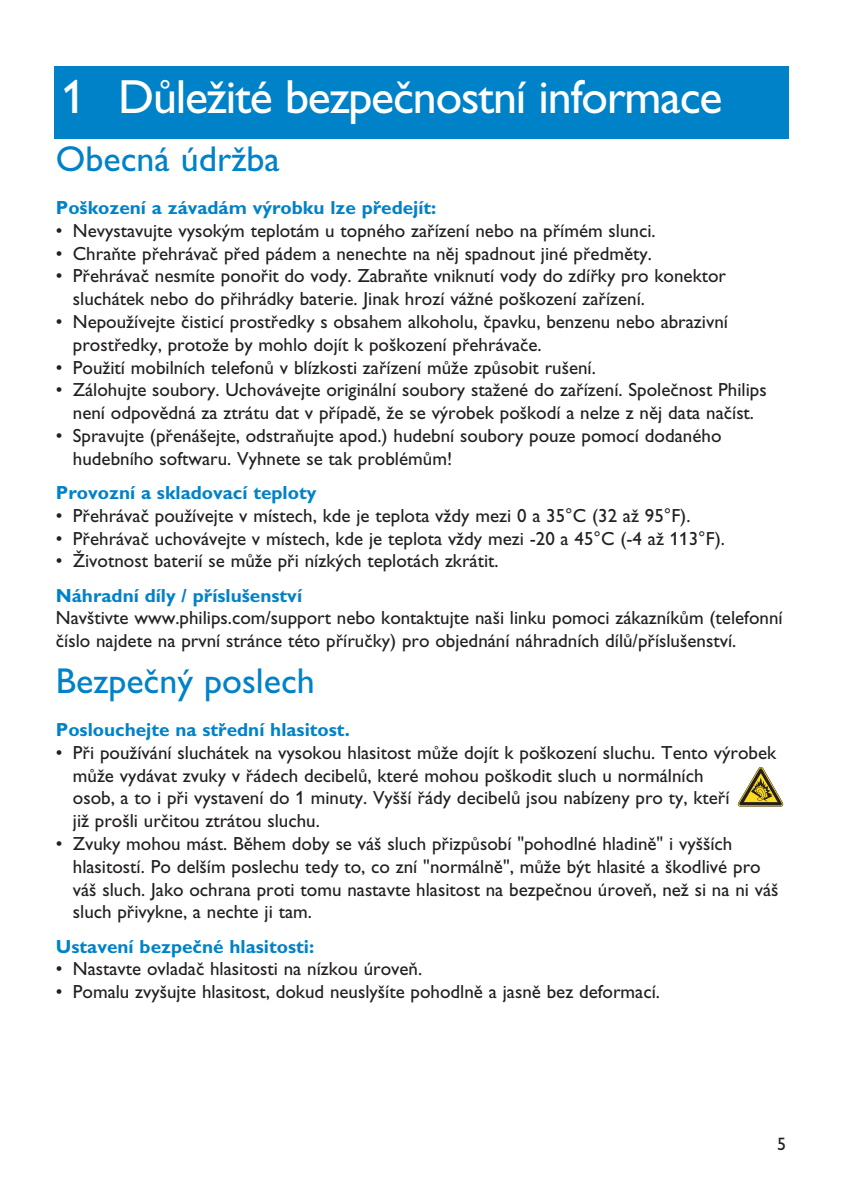
<style>
.page{position:relative;width:842px;height:1191px;background:#fff}
.page>*{position:absolute;margin:0;border:0;box-sizing:border-box;transform-origin:0 0}
.t1{font:48px "Gill Sans Alt CE";letter-spacing:-.025em;color:#fff}
.t2{font:36px "Gill Sans Alt CE";color:#0082c8}
.t3{font:19px/22.8px "Gill Sans Alt CE";color:#231f20}
.t4{font:700 19px "Gill Sans Alt CE";color:#0082c8}
.t5{font:18px "Gill Sans Alt CE";color:#231f20}
</style>
<div class="page">
<div style="left:54px;top:66px;width:734px;height:72px;background:#0082c8"></div>
<svg style="left:737px;top:767px;width:47px;height:40px"></svg>
<h1 class="t1" style="left:62px;top:80px;width:662px">1 Důležité bezpečnostní informace</h1>
<h2 class="t2" style="left:56px;top:146px;width:225px">Obecná údržba</h2>
<p class="t4" style="left:56px;top:201px;width:382px">Poškození a závadám výrobku lze předejít:</p>
<p class="t3" style="left:56px;top:221px;width:601px">• Nevystavujte vysokým teplotám u topného zařízení nebo na přímém slunci.</p>
<p class="t3" style="left:56px;top:244px;width:598px">• Chraňte přehrávač před pádem a nenechte na něj spadnout jiné předměty.</p>
<p class="t3" style="left:73px;top:267px;width:655px;text-indent:-17px">• Přehrávač nesmíte ponořit do vody. Zabraňte vniknutí vody do zdířky pro konektor sluchátek nebo do přihrádky baterie. Jinak hrozí vážné poškození zařízení.</p>
<p class="t3" style="left:73px;top:312px;width:657px;text-indent:-17px">• Nepoužívejte čisticí prostředky s obsahem alkoholu, čpavku, benzenu nebo abrazivní prostředky, protože by mohlo dojít k poškození přehrávače.</p>
<p class="t3" style="left:56px;top:358px;width:541px">• Použití mobilních telefonů v blízkosti zařízení může způsobit rušení.</p>
<p class="t3" style="left:56px;top:381px;width:712px;text-align:center">• Zálohujte soubory. Uchovávejte originální soubory stažené do zařízení. Společnost Philips není odpovědná za ztrátu dat v případě, že se výrobek poškodí a nelze z něj data načíst.</p>
<p class="t3" style="left:73px;top:426px;width:650px;text-indent:-17px">• Spravujte (přenášejte, odstraňujte apod.) hudební soubory pouze pomocí dodaného hudebního softwaru. Vyhnete se tak problémům!</p>
<p class="t4" style="left:56px;top:486px;width:262px">Provozní a skladovací teploty</p>
<p class="t3" style="left:56px;top:506px;width:636px">• Přehrávač používejte v místech, kde je teplota vždy mezi 0 a 35°C (32 až 95°F).</p>
<p class="t3" style="left:56px;top:529px;width:671px">• Přehrávač uchovávejte v místech, kde je teplota vždy mezi -20 a 45°C (-4 až 113°F).</p>
<p class="t3" style="left:56px;top:552px;width:444px">• Životnost baterií se může při nízkých teplotách zkrátit.</p>
<p class="t4" style="left:56px;top:588px;width:248px">Náhradní díly / příslušenství</p>
<p class="t3" style="left:56px;top:608px;width:728px">Navštivte www.philips.com/support nebo kontaktujte naši linku pomoci zákazníkům (telefonní číslo najdete na první stránce této příručky) pro objednání náhradních dílů/příslušenství.</p>
<h2 class="t2" style="left:56px;top:668px;width:260px">Bezpečný poslech</h2>
<p class="t4" style="left:56px;top:723px;width:295px">Poslouchejte na střední hlasitost.</p>
<p class="t3" style="left:73px;top:743px;width:705px;text-indent:-17px">• Při používání sluchátek na vysokou hlasitost může dojít k poškození sluchu. Tento výrobek může vydávat zvuky v řádech decibelů, které mohou poškodit sluch u normálních<br>osob, a to i při vystavení do 1 minuty. Vyšší řády decibelů jsou nabízeny pro ty, kteří<br>již prošli určitou ztrátou sluchu.</p>
<p class="t3" style="left:73px;top:834px;width:707px;text-indent:-17px">• Zvuky mohou mást. Během doby se váš sluch přizpůsobí "pohodlné hladině" i vyšších hlasitostí. Po delším poslechu tedy to, co zní "normálně", může být hlasité a škodlivé pro váš sluch. Jako ochrana proti tomu nastavte hlasitost na bezpečnou úroveň, než si na ni váš sluch přivykne, a nechte ji tam.</p>
<p class="t4" style="left:56px;top:939px;width:260px">Ustavení bezpečné hlasitosti:</p>
<p class="t3" style="left:56px;top:959px;width:368px">• Nastavte ovladač hlasitosti na nízkou úroveň.</p>
<p class="t3" style="left:56px;top:982px;width:606px">• Pomalu zvyšujte hlasitost, dokud neuslyšíte pohodlně a jasně bez deformací.</p>
<p class="t5" style="left:777px;top:1137px;width:10px">5</p>
</div>
